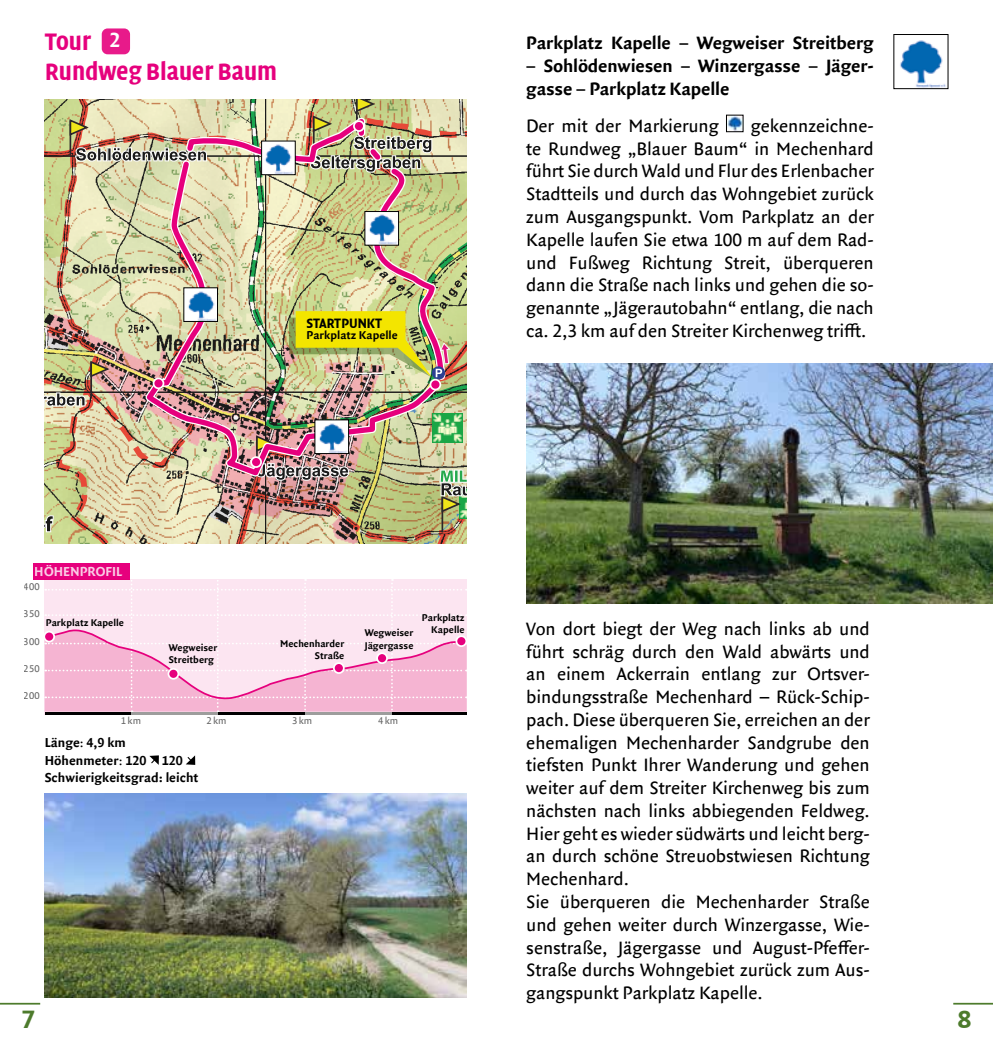
<style>
.page{position:relative;width:993px;height:1042px;background:#fff}
.page>*{position:absolute;margin:0;border:0;box-sizing:border-box;transform-origin:0 0}
.t1{font:700 25.72px "Quadraat Head Offc";color:#4d7b2c}
.t2{font:700 24.5px "Quadraat Head Offc";color:#e6007d}
.t3{font:19.25px/22.8px "Quadraat Sans Offc";letter-spacing:-.005em;color:#000;text-align:justify}
.t4{font:700 19.25px/23.1px "Quadraat Sans Offc";letter-spacing:-.01em;color:#000}
.t5{font:700 14px/17.5px "Quadraat Sans Offc";color:#000}
.t6{font:700 14px "Quadraat Sans Offc";color:#fff}
.t7{font:700 14px "Quadraat Head Offc";color:#000}
.t8{font:700 12.42px "Arial";color:#000}
.t9{font:700 12.25px "Quadraat Sans Offc";color:#000}
.t10{font:700 10.5px/12.2px "Quadraat Sans Offc";color:#000}
.t11{font:10.5px "Quadraat Sans Offc";color:#000}
.s1{font-family:"Quadraat Sans Offc";font-size:22.05px;color:#fff}
.s2{font-weight:400}
</style>
<div class="page">
<img style="left:728px;top:117px;width:13px;height:13px">
<div style="left:726px;top:115px;width:17px;height:17px;border:1px solid #000"></div>
<div style="left:102px;top:28px;width:28px;height:26px;background:#e81a8a;border-radius:6px"></div>
<hr style="left:0;top:1003px;width:40px;height:1px;background:#4d7b2c">
<hr style="left:952px;top:1003px;width:40px;height:1px;background:#4d7b2c">
<svg style="left:149px;top:755px;width:10px;height:10px"></svg>
<svg style="left:186px;top:755px;width:9px;height:10px"></svg>
<div style="left:33px;top:563px;width:96px;height:16px;background:#e6007d"></div>
<img style="left:900px;top:40px;width:45px;height:47px">
<div style="left:893px;top:34px;width:54px;height:55px;border:1px solid #000"></div>
<svg style="left:43px;top:576px;width:424px;height:139px;background:#f5cee1"></svg>
<div style="left:377px;top:653px;width:10px;height:10px;background:#e6007d;border-radius:50%"></div>
<div style="left:376px;top:652px;width:12px;height:12px;border:2px solid #fff;border-radius:50%"></div>
<div style="left:334px;top:663px;width:10px;height:10px;background:#e6007d;border-radius:50%"></div>
<div style="left:333px;top:662px;width:11px;height:12px;border:2px solid #fff;border-radius:50%"></div>
<div style="left:44px;top:632px;width:10px;height:9px;background:#e6007d;border-radius:50%"></div>
<div style="left:43px;top:631px;width:12px;height:11px;border:2px solid #fff;border-radius:50%"></div>
<div style="left:168px;top:669px;width:10px;height:10px;background:#e6007d;border-radius:50%"></div>
<div style="left:167px;top:668px;width:12px;height:11px;border:2px solid #fff;border-radius:50%"></div>
<img style="left:526px;top:364px;width:466px;height:240px">
<img style="left:45px;top:794px;width:421px;height:203px">
<img style="left:45px;top:100px;width:422px;height:443px">
<div style="left:430px;top:380px;width:10px;height:9px;background:#e6007d;border-radius:50%"></div>
<div style="left:429px;top:379px;width:12px;height:11px;border:2px solid #fff;border-radius:50%"></div>
<div style="left:251px;top:457px;width:10px;height:10px;background:#e6007d;border-radius:50%"></div>
<div style="left:250px;top:456px;width:12px;height:12px;border:2px solid #fff;border-radius:50%"></div>
<div style="left:153px;top:378px;width:10px;height:10px;background:#e6007d;border-radius:50%"></div>
<div style="left:153px;top:377px;width:11px;height:12px;border:2px solid #fff;border-radius:50%"></div>
<div style="left:354px;top:121px;width:10px;height:10px;background:#e6007d;border-radius:50%"></div>
<div style="left:353px;top:120px;width:11px;height:12px;border:2px solid #fff;border-radius:50%"></div>
<div style="left:456px;top:636px;width:10px;height:10px;background:#e6007d;border-radius:50%"></div>
<div style="left:455px;top:635px;width:12px;height:12px;border:2px solid #fff;border-radius:50%"></div>
<p class="t2" style="left:45px;top:28px;width:77px">Tour <span class="s1">2</span></p>
<p class="t4" style="left:526px;top:32px;width:349px">Parkplatz Kapelle – Wegweiser Streitberg</p>
<p class="t4" style="left:526px;top:55px;width:347px">– Sohlödenwiesen – Winzergasse – Jäger&shy;gasse – Parkplatz Kapelle</p>
<p class="t2" style="left:45px;top:58px;width:233px">Rundweg Blauer Baum</p>
<p class="t7" style="left:306px;top:316px;width:77px">STARTPUNKT</p>
<p class="t9" style="left:306px;top:328px;width:93px">Parkplatz Kapelle</p>
<p class="t3" style="left:526px;top:115px;width:194px">Der mit der Markierung</p>
<p class="t3" style="left:526px;top:115px;width:349px;text-indent:224px">gekennzeichne&shy;te Rundweg „Blauer Baum“ in Mechenhard führt Sie durch Wald und Flur des Erlenbacher Stadtteils und durch das Wohngebiet zurück zum Ausgangspunkt. Vom Parkplatz an der Kapelle laufen Sie etwa 100 m auf dem Rad&shy;und Fußweg Richtung Streit, überqueren dann die Straße nach links und gehen die so&shy;genannte „Jägerautobahn“ entlang, die nach ca. 2,3 km auf den Streiter Kirchenweg trifft.</p>
<p class="t6" style="left:35px;top:564px;width:89px">HÖHENPROFIL</p>
<p class="t11" style="left:24px;top:581px;width:17px">400</p>
<p class="t11" style="left:24px;top:608px;width:17px">350</p>
<p class="t11" style="left:24px;top:635px;width:17px">300</p>
<p class="t11" style="left:24px;top:662px;width:17px">250</p>
<p class="t11" style="left:24px;top:689px;width:17px">200</p>
<p class="t10" style="left:46px;top:617px;width:80px">Parkplatz Kapelle</p>
<p class="t10" style="left:169px;top:641px;width:50px">Wegweiser<br>Streitberg</p>
<p class="t10" style="left:364px;top:627px;width:50px">Wegweiser</p>
<p class="t10" style="left:280px;top:637px;width:66px">Mechenharder</p>
<p class="t10" style="left:364px;top:639px;width:50px">Jägergasse</p>
<p class="t10" style="left:315px;top:649px;width:31px">Straße</p>
<p class="t11" style="left:120px;top:714px;width:22px">1 km</p>
<p class="t11" style="left:206px;top:714px;width:22px">2km</p>
<p class="t11" style="left:292px;top:714px;width:22px">3km</p>
<p class="t11" style="left:378px;top:714px;width:22px">4km</p>
<p class="t5" style="left:45px;top:734px;width:155px">Länge<span class="s2">:</span> 4,9 km<br>Höhenmeter<span class="s2">:</span> 120 120<br>Schwierigkeitsgrad: leicht</p>
<p class="t8" style="left:151px;top:758px;width:22px">152</p>
<p class="t10" style="left:422px;top:611px;width:44px;text-align:right">Parkplatz<br>Kapelle</p>
<p class="t3" style="left:526px;top:618px;width:345px;text-align:left">Von dort biegt der Weg nach links ab und führt schräg durch den Wald abwärts und an einem Ackerrain entlang zur Ortsver&shy;bindungsstraße Mechenhard – Rück-Schip&shy;pach. Diese überqueren Sie, erreichen an der ehemaligen Mechenharder Sandgrube den tiefsten Punkt Ihrer Wanderung und gehen weiter auf dem Streiter Kirchenweg bis zum nächsten nach links abbiegenden Feldweg.<br>Hier geht es wieder südwärts und leicht berg&shy;an durch schöne Streuobstwiesen Richtung Mechenhard.<br>Sie überqueren die Mechenharder Straße und gehen weiter durch Winzergasse, Wie&shy;senstraße, Jägergasse und August-Pfeffer-Straße durchs Wohngebiet zurück zum Aus&shy;gangspunkt Parkplatz Kapelle.</p>
<h1 class="t1" style="left:22px;top:1005px;width:15px">7</h1>
<h1 class="t1" style="left:957px;top:1005px;width:15px">8</h1>
</div>
